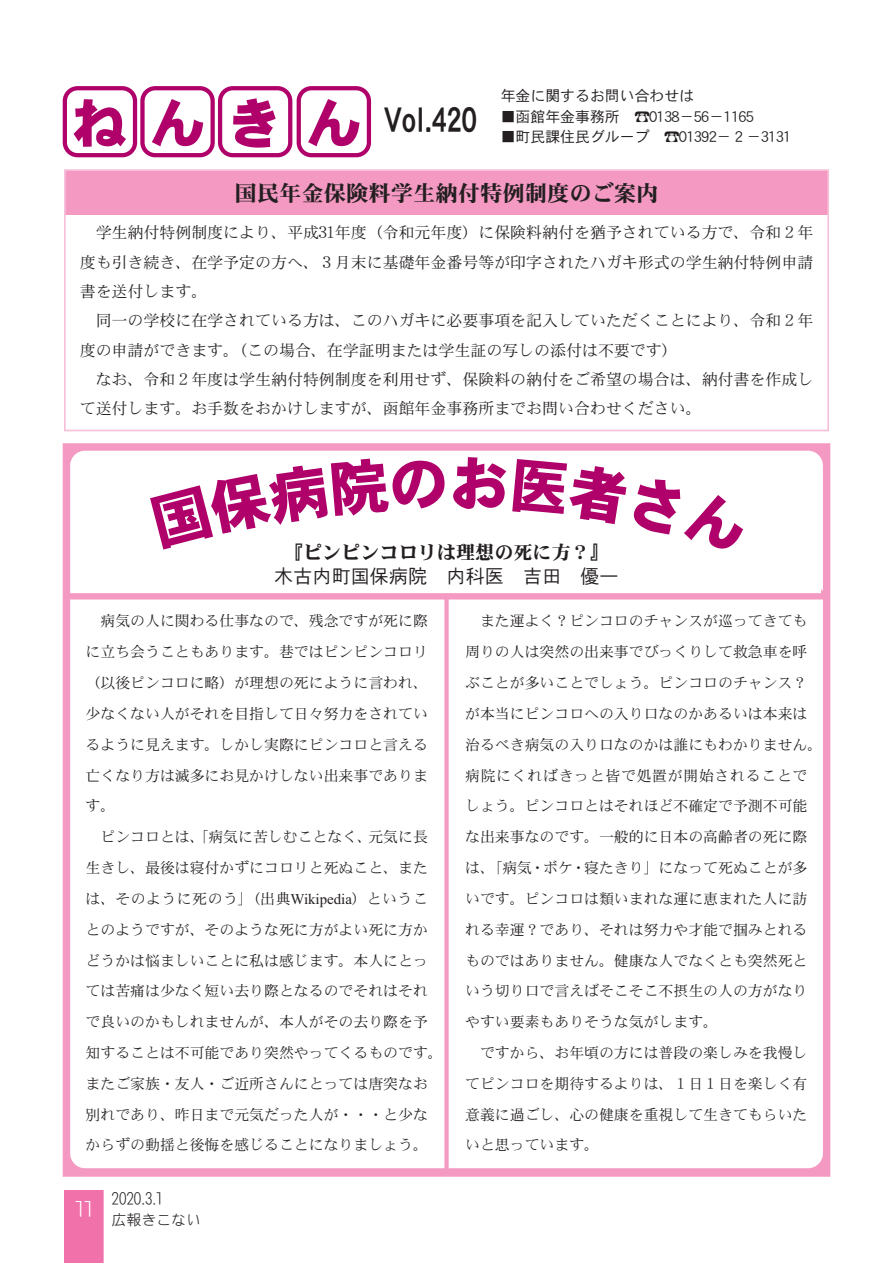
<style>
.page{position:relative;width:893px;height:1263px;background:#fff}
.page>*{position:absolute;margin:0;border:0;box-sizing:border-box;transform-origin:0 0}
.t1{font:37.35px "HNYLP5 D+DFHS Gothic Std W7";letter-spacing:-.48em;color:#231f20;scale:.77 1}
.t2{font:22.35px "H5 QFXIU+DFHS Mincho Std W9";color:#231f20}
.t3{font:19.2px "HHT7 MUV+DFHS Gothic Std W3";color:#231f20}
.t4{font:19.2px "H5 QFXIU+DFHS Mincho Std W9";color:#231f20}
.t5{font:19.2px "HCMSVU5+Mn CB2 P72";color:#fff}
.t6{font:15.9px/29.4px "HY5 QWMK+DFHS Mincho Std W3";color:#231f20}
.t7{font:14.85px/30.9px "HY5 QWMK+DFHS Mincho Std W3";color:#231f20}
.t8{font:14.85px "HHT7 MUV+DFHS Gothic Std W3";color:#231f20}
.t9{font:14.85px "HHT7 MUV+DFHS Gothic Std W3";letter-spacing:-.5em;color:#231f20}
.t10{font:14.85px "H7 K2 SOF+Mn CB2 P50";color:#231f20}
.t11{font:14.85px "HHERQ18+DF Gothic P Std W3";color:#231f20}
.s1{font-family:"H28 N5 P1+Smi Gai 2"}
.s2{font-family:"HO1 APA4+DFHS Gothic Std W9";font-size:55.35px;color:#b0016a}
.s3{font-family:"HYEOTJV+Times New Roman"}
</style>
<div class="page">
<div style="left:65px;top:1190px;width:38px;height:73px;background:#f171ab"></div>
<div style="left:63px;top:86px;width:74px;height:71px;border:4px solid #b0016a;border-radius:13px"></div>
<div style="left:140px;top:86px;width:75px;height:71px;border:4px solid #b0016a;border-radius:13px"></div>
<div style="left:218px;top:86px;width:74px;height:71px;border:4px solid #b0016a;border-radius:13px"></div>
<div style="left:297px;top:86px;width:74px;height:71px;border:4px solid #b0016a;border-radius:13px"></div>
<div style="left:65px;top:170px;width:763px;height:45px;background:#f499c2"></div>
<div style="left:64px;top:169px;width:765px;height:262px;border:2px solid #f7c1d9"></div>
<svg style="left:62px;top:443px;width:769px;height:734px;background:#f4a0c6"></svg>
<svg style="left:68px;top:449px;width:757px;height:146px"></svg>
<svg style="left:68px;top:597px;width:757px;height:573px"></svg>
<div style="left:444px;top:594px;width:5px;height:580px;background:#f499c2"></div>
<svg style="left:150px;top:459px;width:295px;height:91px"></svg>
<svg style="left:453px;top:457px;width:53px;height:52px"></svg>
<svg style="left:512px;top:459px;width:114px;height:65px"></svg>
<svg style="left:633px;top:479px;width:110px;height:71px"></svg>
<p class="t8" style="left:501px;top:90px;width:195px">年金に関するお問い合わせは</p>
<p class="t9" style="left:501px;top:110px;width:258px">■ 函館年金事務所　<span class="s1">緯</span>０１３８－５６－１１６５</p>
<p class="t8" style="left:501px;top:131px;width:295px">■町民課住民グループ　<span class="s1">緯</span>０１３９２－２－３１３１</p>
<h2 class="t2" style="left:234px;top:184px;width:426px">国民年金保険料学生納付特例制度のご案内</h2>
<p class="t6" style="left:80px;top:220px;width:735px">　学生納付特例制度により、平成３１年度（令和元年度）に保険料納付を猶予されている方で、令和２年度も引き続き、在学予定の方へ、３月末に基礎年金番号等が印字されたハガキ形式の学生納付特例申請書を送付します。<br>　同一の学校に在学されている方は、このハガキに必要事項を記入していただくことにより、令和２年度の申請ができます。（この場合、在学証明または学生証の写しの添付は不要です）<br>　なお、令和２年度は学生納付特例制度を利用せず、保険料の納付をご希望の場合は、納付書を作成して送付します。お手数をおかけしますが、函館年金事務所までお問い合わせください。</p>
<h1 class="t1" style="left:72px;top:103px;width:545px"><span class="s2">ねんきん</span> Vol.420</h1>
<p class="t4" style="left:284px;top:545px;width:327px">『ピンピンコロリは理想の死に方？』</p>
<p class="t3" style="left:274px;top:568px;width:346px">木古内町国保病院　内科医　吉田　優一</p>
<p class="t7" style="left:86px;top:607px;width:359px">　病気の人に関わる仕事なので、残念ですが死に際に立ち会うこともあります。巷ではピンピンコロリ（以後ピンコロに略）が理想の死にように言われ、少なくない人がそれを目指して日々努力をされているように見えます。しかし実際にピンコロと言える亡くなり方は滅多にお見かけしない出来事であります。<br>　ピンコロとは、「病気に苦しむことなく、元気に長生きし、最後は寝付かずにコロリと死ぬこと、または、そのように死のう」（出典<span class="s3">Wikipedia</span>）ということのようですが、そのような死に方がよい死に方かどうかは悩ましいことに私は感じます。本人にとっては苦痛は少なく短い去り際となるのでそれはそれで良いのかもしれませんが、本人がその去り際を予知することは不可能であり突然やってくるものです。またご家族・友人・ご近所さんにとっては唐突なお別れであり、昨日まで元気だった人が・・・と少なからずの動揺と後悔を感じることになりましょう。</p>
<p class="t7" style="left:465px;top:607px;width:359px">　また運よく？ピンコロのチャンスが巡ってきても周りの人は突然の出来事でびっくりして救急車を呼ぶことが多いことでしょう。ピンコロのチャンス？が本当にピンコロへの入り口なのかあるいは本来は治るべき病気の入り口なのかは誰にもわかりません。病院にくればきっと皆で処置が開始されることでしょう。ピンコロとはそれほど不確定で予測不可能な出来事なのです。一般的に日本の高齢者の死に際は、「病気・ボケ・寝たきり」になって死ぬことが多いです。ピンコロは類いまれな運に恵まれた人に訪れる幸運？であり、それは努力や才能で掴みとれるものではありません。健康な人でなくとも突然死という切り口で言えばそこそこ不摂生の人の方がなりやすい要素もありそうな気がします。<br>　ですから、お年頃の方には普段の楽しみを我慢してピンコロを期待するよりは、１日１日を楽しく有意義に過ごし、心の健康を重視して生きてもらいたいと思っています。</p>
<p class="t5" style="left:75px;top:1201px;width:30px">11</p>
<p class="t10" style="left:112px;top:1192px;width:61px">2020.3.1</p>
<p class="t11" style="left:112px;top:1214px;width:91px">広報きこない</p>
</div>
